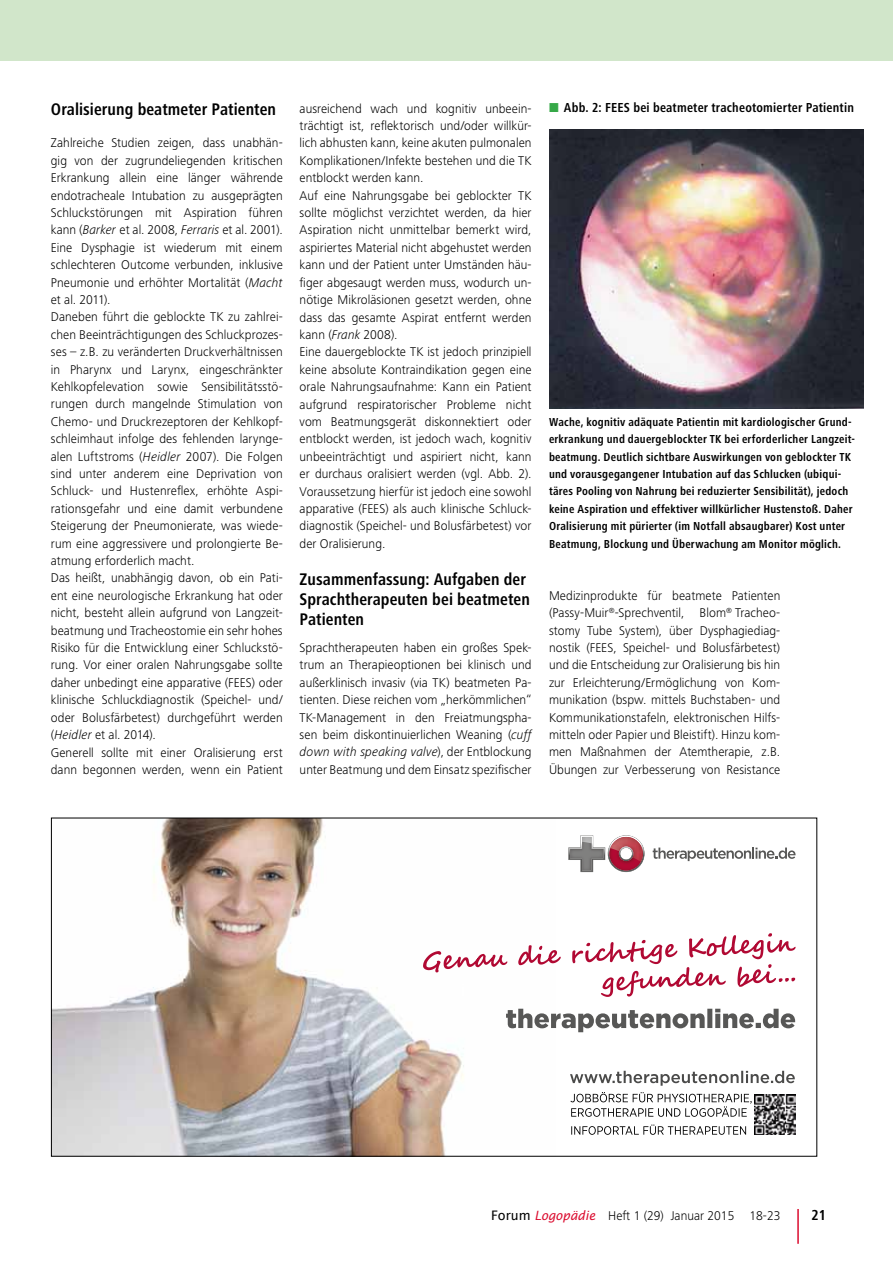
<style>
.page{position:relative;width:893px;height:1263px;background:#fff}
.page>*{position:absolute;margin:0;border:0;box-sizing:border-box;transform-origin:0 0}
.t1{font:700 condensed 17.4px/20.2px "Frutiger Next LT";letter-spacing:.005em;color:#000}
.t2{font:700 condensed 15px "Frutiger Next LT";color:#000}
.t3{font:700 condensed 13.5px "Frutiger Next LT";letter-spacing:.015em;color:#000}
.t4{font:300 13.2px/17.4px "Frutiger Next LT";letter-spacing:.005em;color:#000}
.t5{font:700 condensed 12px/17.4px "Frutiger Next LT";letter-spacing:.02em;color:#000}
.s1{font-style:italic}
.s2{font-family:"Lucida Sans Unicode";font-weight:400}
.s3{font-family:"Lucida Sans";font-weight:400;font-style:italic;font-size:12.75px;color:#db0c2f}
</style>
<div class="page">
<hr style="left:797px;top:1209px;width:2px;height:35px;background:#db0c2f">
<div style="left:0;top:0;width:893px;height:61px;background:#d1e6ca"></div>
<img style="left:549px;top:130px;width:315px;height:278px">
<img style="left:53px;top:820px;width:471px;height:334px">
<svg style="left:571px;top:1124px;width:175px;height:11px"></svg>
<svg style="left:570px;top:1092px;width:181px;height:25px"></svg>
<svg style="left:570px;top:1071px;width:225px;height:15px"></svg>
<svg style="left:506px;top:1009px;width:289px;height:23px"></svg>
<svg style="left:423px;top:933px;width:373px;height:64px"></svg>
<svg style="left:568px;top:835px;width:76px;height:37px"></svg>
<svg style="left:653px;top:847px;width:142px;height:14px"></svg>
<img style="left:755px;top:1094px;width:40px;height:41px">
<h1 class="t1" style="left:51px;top:99px;width:227px">Oralisierung beatmeter Patienten</h1>
<p class="t4" style="left:51px;top:134px;width:233px">Zahlreiche Studien zeigen, dass unabhän&shy;gig von der zugrundeliegenden kritischen Erkrankung allein eine länger währende endotracheale Intubation zu ausgeprägten Schluckstörungen mit Aspiration führen kann (<span class="s1">Barker</span> et al. 2008, <span class="s1">Ferraris</span> et al. 2001).<br>Eine Dysphagie ist wiederum mit einem schlechteren Outcome verbunden, inklusive Pneumonie und erhöhter Mortalität (<span class="s1">Macht </span>et al. 2011).<br>Daneben führt die geblockte TK zu zahlrei&shy;chen Beeinträchtigungen des Schluckprozes&shy;ses – z.B. zu veränderten Druckverhältnissen in Pharynx und Larynx, eingeschränkter Kehlkopfelevation sowie Sensibilitätsstö&shy;rungen durch mangelnde Stimulation von Chemo- und Druckrezeptoren der Kehlkopf&shy;schleimhaut infolge des fehlenden larynge&shy;alen Luftstroms (<span class="s1">Heidler</span> 2007). Die Folgen sind unter anderem eine Deprivation von Schluck- und Hustenreflex, erhöhte Aspi&shy;rationsgefahr und eine damit verbundene Steigerung der Pneumonierate, was wiede&shy;rum eine aggressivere und prolongierte Be&shy;atmung erforderlich macht.<br>Das heißt, unabhängig davon, ob ein Pati&shy;ent eine neurologische Erkrankung hat oder nicht, besteht allein aufgrund von Langzeit&shy;beatmung und Tracheostomie ein sehr hohes Risiko für die Entwicklung einer Schluckstö&shy;rung. Vor einer oralen Nahrungsgabe sollte daher unbedingt eine apparative (FEES) oder klinische Schluckdiagnostik (Speichel- und/ oder Bolusfärbetest) durchgeführt werden (<span class="s1">Heidler</span> et al. 2014).<br>Generell sollte mit einer Oralisierung erst dann begonnen werden, wenn ein Patient</p>
<p class="t4" style="left:300px;top:100px;width:233px">ausreichend wach und kognitiv unbeein&shy;trächtigt ist, reflektorisch und/oder willkür&shy;lich abhusten kann, keine akuten pulmonalen Komplikationen/Infekte bestehen und die TK entblockt werden kann.<br>Auf eine Nahrungsgabe bei geblockter TK sollte möglichst verzichtet werden, da hier Aspiration nicht unmittelbar bemerkt wird, aspiriertes Material nicht abgehustet werden kann und der Patient unter Umständen häu&shy;figer abgesaugt werden muss, wodurch un&shy;nötige Mikroläsionen gesetzt werden, ohne dass das gesamte Aspirat entfernt werden kann (<span class="s1">Frank</span> 2008).<br>Eine dauergeblockte TK ist jedoch prinzipiell keine absolute Kontraindikation gegen eine orale Nahrungsaufnahme: Kann ein Patient aufgrund respiratorischer Probleme nicht vom Beatmungsgerät diskonnektiert oder entblockt werden, ist jedoch wach, kognitiv unbeeinträchtigt und aspiriert nicht, kann er durchaus oralisiert werden (vgl. Abb. 2).<br>Voraussetzung hierfür ist jedoch eine sowohl apparative (FEES) als auch klinische Schluck&shy;diagnostik (Speichel- und Bolusfärbetest) vor der Oralisierung.</p>
<h1 class="t1" style="left:300px;top:569px;width:232px">Zusammenfassung: Aufgaben der<br>Sprachtherapeuten bei beatmeten<br>Patienten</h1>
<p class="t4" style="left:300px;top:639px;width:233px;text-align:justify">Sprachtherapeuten haben ein großes Spek&shy;trum an Therapieoptionen bei klinisch und außerklinisch invasiv (via TK) beatmeten Pa&shy;tienten. Diese reichen vom „herkömmlichen“ TK-Management in den Freiatmungspha&shy;sen beim diskontinuierlichen Weaning (<span class="s1">cuff down with speaking valve</span>), der Entblockung unter Beatmung und dem Einsatz spezifischer</p>
<p class="t3" style="left:564px;top:100px;width:292px">Abb. 2: FEES bei beatmeter tracheotomierter Patientin</p>
<p class="t5" style="left:549px;top:413px;width:308px">Wache, kognitiv adäquate Patientin mit kardiologischer Grund&shy;erkrankung und dauergeblockter TK bei erforderlicher Langzeit&shy;beatmung. Deutlich sichtbare Auswirkungen von geblockter TK und vorausgegangener Intubation auf das Schlucken (ubiqui&shy;täres Pooling von Nahrung bei reduzierter Sensibilität), jedoch keine Aspiration und effektiver willkürlicher Hustenstoß. Daher Oralisierung mit pürierter (im Notfall absaugbarer) Kost unter Beatmung, Blockung und Überwachung am Monitor möglich.</p>
<p class="t4" style="left:549px;top:587px;width:233px;text-align:justify">Medizinprodukte für beatmete Patienten (Passy-Muir<sup>®</sup>-Sprechventil, Blom<sup>®</sup> Tracheo&shy;stomy Tube System), über Dysphagiediag&shy;nostik (FEES, Speichel- und Bolusfärbetest) und die Entscheidung zur Oralisierung bis hin zur Erleichterung/Ermöglichung von Kom&shy;munikation (bspw. mittels Buchstaben- und Kommunikationstafeln, elektronischen Hilfs&shy;mitteln oder Papier und Bleistift). Hinzu kom&shy;men Maßnahmen der Atemtherapie, z.B.<br>Übungen zur Verbesserung von Resistance</p>
<p class="t4" style="left:491px;top:1206px;width:291px"><span class="s2">Forum</span> <span class="s3">Logopädie</span> Heft 1 (29) Januar 2015 18-23</p>
<p class="t2" style="left:811px;top:1206px;width:16px">21</p>
</div>
